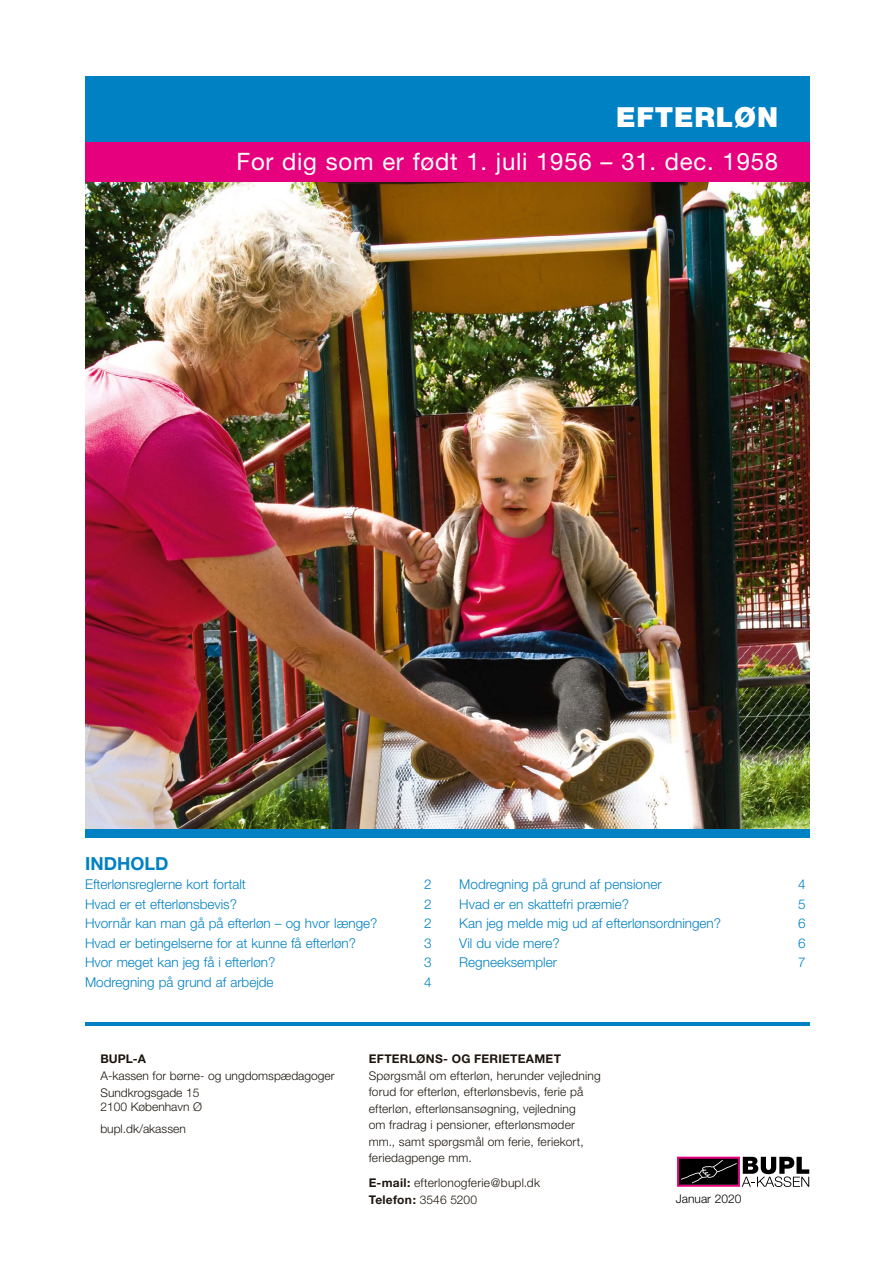
<style>
.page{position:relative;width:893px;height:1263px;background:#fff}
.page>*{position:absolute;margin:0;border:0;box-sizing:border-box;transform-origin:0 0}
.t1{font:900 27.75px "Helvetica Neue";letter-spacing:.03em;color:#fff}
.t2{font:24px "Helvetica Neue";letter-spacing:.03em;color:#fff}
.t3{font:700 18px "Helvetica Neue";color:#0081c3}
.t4{font:300 13.5px "Helvetica Neue";color:#0081c3}
.t5{font:300 12px/16.5px "Helvetica Neue";letter-spacing:.015em;color:#1d160f}
.t6{font:700 12px "Helvetica Neue";letter-spacing:.02em;color:#1d160f}
.t7{font:300 12px "Helvetica Neue";color:#000}
.s1{color:#fff}
.s2{font-weight:700}
</style>
<div class="page">
<img style="left:85px;top:182px;width:724px;height:647px">
<div style="left:85px;top:829px;width:724px;height:8px;background:#0081c3"></div>
<hr style="left:85px;top:1022px;width:724px;height:4px;background:#0081c3">
<div style="left:85px;top:77px;width:724px;height:66px;background:#0081c3"></div>
<div style="left:85px;top:143px;width:724px;height:39px;background:#e6007d"></div>
<svg style="left:677px;top:1157px;width:132px;height:30px"></svg>
<h1 class="t1" style="left:616px;top:100px;width:163px">EFTERLØN</h1>
<h2 class="t2" style="left:236px;top:147px;width:543px">For dig som er født 1. juli 1956 – 31. dec. 1958</h2>
<h3 class="t3" style="left:85px;top:852px;width:85px">INDHOLD</h3>
<p class="t4" style="left:85px;top:876px;width:162px">Efterlønsreglerne kort fortalt</p>
<p class="t4" style="left:424px;top:876px;width:9px">2</p>
<p class="t4" style="left:85px;top:896px;width:153px">Hvad er et efterlønsbevis?</p>
<p class="t4" style="left:424px;top:896px;width:9px">2</p>
<p class="t4" style="left:85px;top:915px;width:294px">Hvornår kan man gå på efterløn – og hvor længe?</p>
<p class="t4" style="left:424px;top:915px;width:9px">2</p>
<p class="t4" style="left:85px;top:935px;width:272px">Hvad er betingelserne for at kunne få efterløn?</p>
<p class="t4" style="left:424px;top:935px;width:9px">3</p>
<p class="t4" style="left:85px;top:954px;width:192px">Hvor meget kan jeg få i efterløn?</p>
<p class="t4" style="left:424px;top:954px;width:9px">3</p>
<p class="t4" style="left:85px;top:973px;width:190px">Modregning på grund af arbejde</p>
<p class="t4" style="left:424px;top:973px;width:9px">4</p>
<p class="t4" style="left:459px;top:876px;width:204px">Modregning på grund af pensioner</p>
<p class="t4" style="left:798px;top:876px;width:9px">4</p>
<p class="t4" style="left:459px;top:895px;width:171px">Hvad er en skattefri præmie?</p>
<p class="t4" style="left:798px;top:895px;width:9px">5</p>
<p class="t4" style="left:459px;top:915px;width:263px">Kan jeg melde mig ud af efterlønsordningen?</p>
<p class="t4" style="left:798px;top:915px;width:9px">6</p>
<p class="t4" style="left:459px;top:934px;width:125px">Vil du vide mere?<span class="s1">. . . .</span></p>
<p class="t4" style="left:798px;top:934px;width:9px">6</p>
<p class="t4" style="left:459px;top:954px;width:122px">Regneeksempler<span class="s1">: . . ..</span></p>
<p class="t4" style="left:798px;top:954px;width:9px">7</p>
<p class="t6" style="left:100px;top:1051px;width:47px">BUPL-A</p>
<p class="t5" style="left:100px;top:1066px;width:236px;line-height:17.7px">A-kassen for børne- og ungdomspædagoger<br>Sundkrogsgade 15</p>
<p class="t5" style="left:100px;top:1095px;width:103px;line-height:22px">2100 København Ø bupl.dk/akassen</p>
<p class="t6" style="left:369px;top:1051px;width:194px">EFTERLØNS- OG FERIETEAMET</p>
<p class="t5" style="left:369px;top:1067px;width:233px">Spørgsmål om efterløn, herunder vejledning forud for efterløn, efterlønsbevis, ferie på efterløn, efterlønsansøgning, vejledning<br>om fradrag i pensioner, efterlønsmøder mm., samt spørgsmål om ferie, feriekort, feriedagpenge mm.</p>
<p class="t5" style="left:369px;top:1174px;width:173px"><span class="s2">E-mail:</span> efterlonogferie@bupl.dk<br><span class="s2">Telefon:</span> 3546 5200</p>
<p class="t7" style="left:676px;top:1192px;width:67px">Januar 2020</p>
</div>
